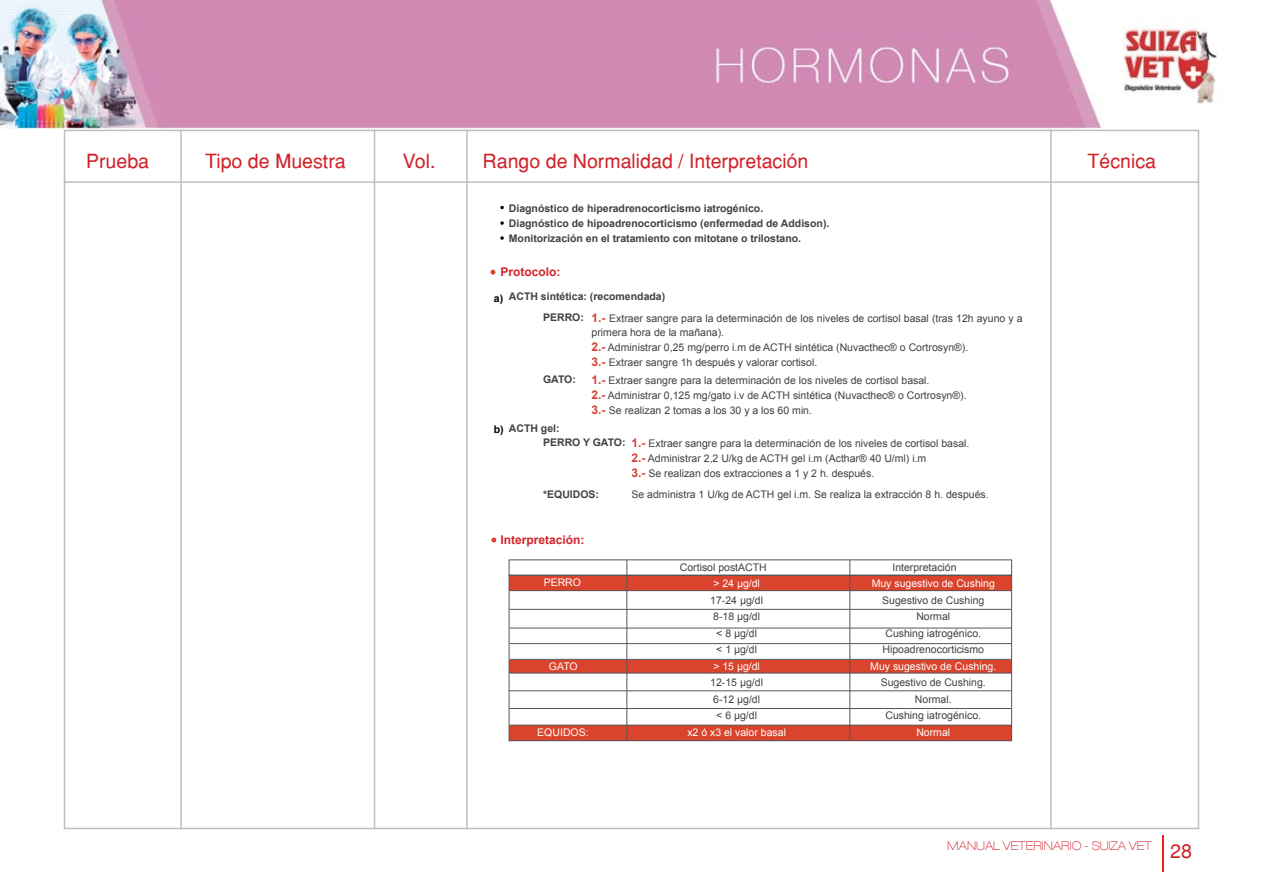
<style>
.page{position:relative;width:1263px;height:893px;background:#fff}
.page>*{position:absolute;margin:0;border:0;box-sizing:border-box;transform-origin:0 0}
.t1{font:19.5px "Helvetica";color:#d2232a}
.t2{font:100 expanded 12px "Helvetica 33";color:#d2232a}
.t3{font:700 12px "Arial";color:#d2232a}
.t4{font:10.5px/16.5px "Arial";color:#414042}
.t5{font:700 10.5px/15px "Arial";color:#414042}
.t6{font:10.5px "Arial";color:#fff}
.t7{font:700 10.5px "Arial";color:#000}
.s1{font-weight:700;font-size:12px;color:#d54134}
</style>
<div class="page">
<hr style="left:180px;top:130px;width:2px;height:699px;background:#bcbec0">
<hr style="left:374px;top:130px;width:1px;height:699px;background:#bcbec0">
<hr style="left:466px;top:130px;width:2px;height:699px;background:#bcbec0">
<hr style="left:1050px;top:130px;width:2px;height:699px;background:#bcbec0">
<hr style="left:1162px;top:836px;width:1px;height:36px;background:#ed1d24">
<hr style="left:64px;top:181px;width:1135px;height:2px;background:#bcbec0">
<div style="left:509px;top:660px;width:503px;height:12px;background:#da432c"></div>
<div style="left:509px;top:725px;width:503px;height:16px;background:#da432c"></div>
<div style="left:509px;top:575px;width:503px;height:16px;background:#da432c"></div>
<div style="left:509px;top:575px;width:503px;height:166px;border:1px solid #565659"></div>
<hr style="left:627px;top:560px;width:1px;height:181px;background:#565659">
<hr style="left:510px;top:590px;width:502px;height:1px;background:#565659">
<hr style="left:509px;top:609px;width:502px;height:1px;background:#565659">
<hr style="left:510px;top:628px;width:502px;height:1px;background:#565659">
<hr style="left:510px;top:643px;width:502px;height:1px;background:#565659">
<hr style="left:510px;top:659px;width:502px;height:1px;background:#565659">
<hr style="left:510px;top:673px;width:502px;height:1px;background:#565659">
<hr style="left:509px;top:691px;width:502px;height:1px;background:#565659">
<hr style="left:509px;top:708px;width:502px;height:1px;background:#565659">
<hr style="left:510px;top:725px;width:502px;height:1px;background:#565659">
<hr style="left:850px;top:560px;width:1px;height:181px;background:#565659">
<svg style="left:491px;top:538px;width:5px;height:4px"></svg>
<svg style="left:490px;top:270px;width:5px;height:5px"></svg>
<svg style="left:500px;top:206px;width:4px;height:3px"></svg>
<svg style="left:500px;top:221px;width:4px;height:4px"></svg>
<svg style="left:500px;top:236px;width:4px;height:4px"></svg>
<img style="left:0;top:0;width:1217px;height:129px">
<h1 class="t1" style="left:86px;top:149px;width:65px">Prueba</h1>
<h1 class="t1" style="left:205px;top:149px;width:142px">Tipo de Muestra</h1>
<h1 class="t1" style="left:403px;top:149px;width:34px">Vol.</h1>
<h1 class="t1" style="left:483px;top:149px;width:327px">Rango de Normalidad / Interpretación</h1>
<h1 class="t1" style="left:1087px;top:149px;width:70px">Técnica</h1>
<p class="t5" style="left:509px;top:201px;width:322px">Diagnóstico de hiperadrenocorticismo iatrogénico.<br>Diagnóstico de hipoadrenocorticismo (enfermedad de Addison).<br>Monitorización en el tratamiento con mitotane o trilostano.</p>
<p class="t3" style="left:500px;top:264px;width:61px">Protocolo:</p>
<p class="t5" style="left:509px;top:289px;width:158px">ACTH sintética: (recomendada)</p>
<p class="t7" style="left:494px;top:291px;width:11px">a)</p>
<p class="t5" style="left:543px;top:310px;width:42px">PERRO:</p>
<p class="t5" style="left:543px;top:372px;width:34px">GATO:</p>
<p class="t5" style="left:509px;top:421px;width:52px">ACTH gel:</p>
<p class="t7" style="left:494px;top:422px;width:11px">b)</p>
<p class="t4" style="left:592px;top:312px;width:432px;line-height:13.5px"><span class="s1">1.-</span> Extraer sangre para la determinación de los niveles de cortisol basal (tras 12h ayuno y a primera hora de la mañana).</p>
<p class="t4" style="left:592px;top:340px;width:378px;line-height:15px"><span class="s1">2.-</span> Administrar 0,25 mg/perro i.m de ACTH sintética (Nuvacthec® o Cortrosyn®).<br><span class="s1">3.-</span> Extraer sangre 1h después y valorar cortisol.</p>
<p class="t4" style="left:592px;top:373px;width:376px;line-height:15px"><span class="s1">1.-</span> Extraer sangre para la determinación de los niveles de cortisol basal.<br><span class="s1">2.-</span> Administrar 0,125 mg/gato i.v de ACTH sintética (Nuvacthec® o Cortrosyn®).<br><span class="s1">3.-</span> Se realizan 2 tomas a los 30 y a los 60 min.</p>
<p class="t5" style="left:543px;top:435px;width:84px">PERRO Y GATO:</p>
<p class="t4" style="left:631px;top:436px;width:339px;line-height:15px"><span class="s1">1.-</span> Extraer sangre para la determinación de los niveles de cortisol basal.<br><span class="s1">2.-</span> Administrar 2,2 U/kg de ACTH gel i.m (Acthar® 40 U/ml) i.m<br><span class="s1">3.-</span> Se realizan dos extracciones a 1 y 2 h. después.</p>
<p class="t4" style="left:631px;top:486px;width:359px">Se administra 1 U/kg de ACTH gel i.m. Se realiza la extracción 8 h. después.</p>
<p class="t5" style="left:543px;top:487px;width:58px">*EQUIDOS:</p>
<p class="t3" style="left:500px;top:532px;width:86px">Interpretación:</p>
<p class="t6" style="left:544px;top:576px;width:39px">PERRO</p>
<p class="t6" style="left:549px;top:659px;width:30px">GATO</p>
<p class="t6" style="left:537px;top:725px;width:53px">EQUIDOS:</p>
<p class="t4" style="left:680px;top:559px;width:88px">Cortisol postACTH</p>
<p class="t6" style="left:713px;top:577px;width:48px">&gt; 24 μg/dl</p>
<p class="t4" style="left:710px;top:592px;width:54px">17-24 μg/dl<br>8-18 μg/dl &lt; 8 μg/dl<br>&lt; 1 μg/dl</p>
<p class="t6" style="left:713px;top:659px;width:48px">&gt; 15 μg/dl</p>
<p class="t4" style="left:710px;top:674px;width:54px">12-15 μg/dl<br>6-12 μg/dl &lt; 6 μg/dl</p>
<p class="t6" style="left:687px;top:725px;width:100px">x2 ó x3 el valor basal</p>
<p class="t4" style="left:892px;top:559px;width:66px">Interpretación</p>
<p class="t6" style="left:872px;top:577px;width:125px">Muy sugestivo de Cushing</p>
<p class="t4" style="left:882px;top:592px;width:104px;text-align:center">Sugestivo de Cushing<br>Normal<br>Cushing iatrogénico.<br>Hipoadrenocorticismo</p>
<p class="t6" style="left:870px;top:659px;width:128px">Muy sugestivo de Cushing.</p>
<p class="t4" style="left:881px;top:674px;width:107px;text-align:center">Sugestivo de Cushing.<br>Normal.<br>Cushing iatrogénico.</p>
<p class="t6" style="left:916px;top:725px;width:35px">Normal</p>
<p class="t2" style="left:947px;top:838px;width:206px">MANUAL VETERINARIO - SUIZA VET</p>
<h1 class="t1" style="left:1170px;top:839px;width:23px">28</h1>
</div>
